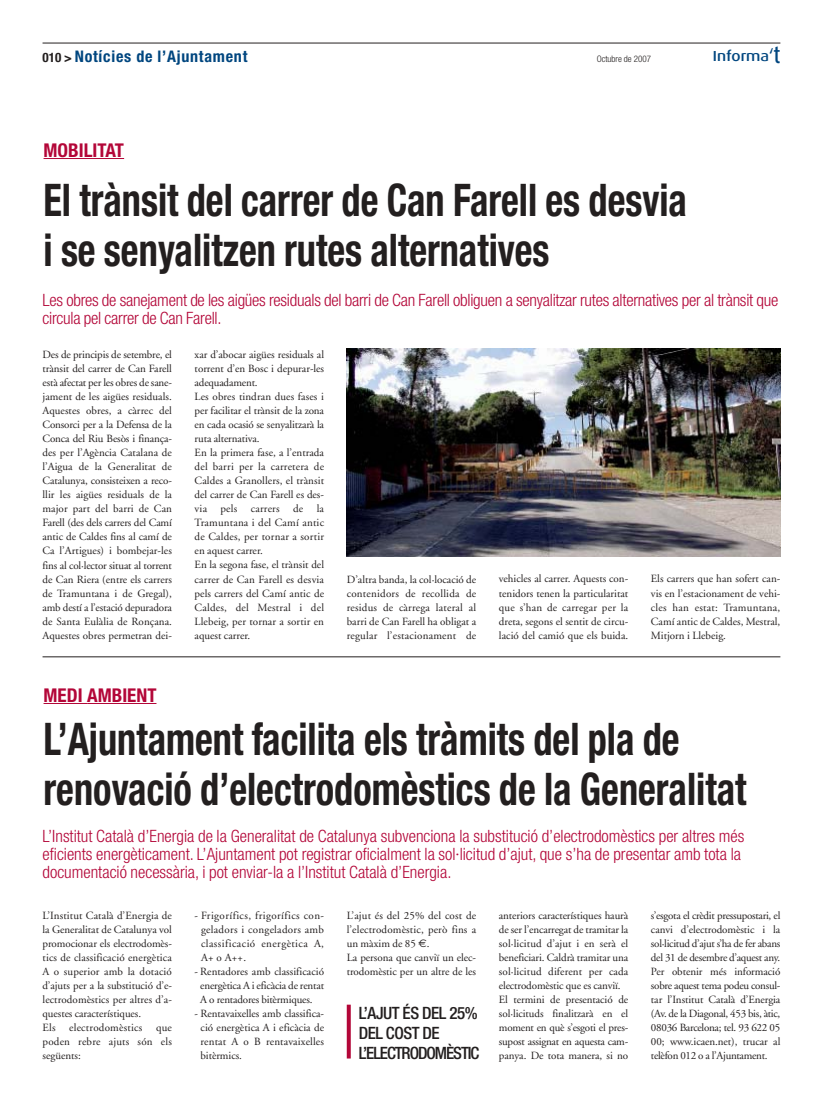
<style>
.page{position:relative;width:823px;height:1106px;background:#fff}
.page>*{position:absolute;margin:0;border:0;box-sizing:border-box;transform-origin:0 0}
.t1{font:700 condensed 45px/50px "Helvetica Neue";color:#231f1f;scale:.85 1}
.t2{font:700 condensed 19px "Helvetica Neue";color:#b30638}
.t3{font:300 condensed 17px/18px "Helvetica Neue";color:#b30638}
.t4{font:500 condensed 17px/20px "Helvetica Neue";letter-spacing:-.06em;color:#231f1f}
.t5{font:700 condensed 16px "Helvetica Neue";letter-spacing:.05em;color:#00467f}
.t6{font:500 14.5px "Dax Wide";color:#00467f}
.t7{font:11px/14px "Adobe Garamond";color:#231f1f;text-align:justify}
.t8{font:300 condensed 9px "Helvetica Neue";color:#231f1f}
.s1{font-size:13px;color:#231f1f}
.s2{font-size:19px}
.s3{font-size:23.9px}
.s4{font-family:"Euro Sans"}
</style>
<div class="page">
<hr style="left:42px;top:43px;width:738px;height:1px;background:#231f1f">
<hr style="left:43px;top:158px;width:63px;height:1px;background:#b30638">
<svg style="left:106px;top:158px;width:18px;height:1px"></svg>
<hr style="left:42px;top:656px;width:738px;height:1px;background:#231f1f">
<img style="left:346px;top:348px;width:434px;height:208px">
<hr style="left:43px;top:703px;width:39px;height:1px;background:#b30638">
<hr style="left:87px;top:703px;width:69px;height:1px;background:#b30638">
<svg style="left:346px;top:1004px;width:4px;height:54px"></svg>
<h3 class="t5" style="left:42px;top:50px;width:206px"><span class="s1">010 &gt;</span> Notícies de l’Ajuntament</h3>
<p class="t8" style="left:596px;top:55px;width:56px">Octubre de 2007</p>
<h3 class="t6" style="left:712px;top:50px;width:69px">Informa<span class="s2">‘</span><span class="s3">t</span></h3>
<h2 class="t2" style="left:43px;top:143px;width:82px">MOBILITAT</h2>
<h1 class="t1" style="left:43px;top:179px;width:758px">El trànsit del carrer de Can Farell es desvia i se senyalitzen rutes alternatives</h1>
<h3 class="t3" style="left:42px;top:292px;width:736px">Les obres de sanejament de les aigües residuals del barri de Can Farell obliguen a senyalitzar rutes alternatives per al trànsit que circula pel carrer de Can Farell.</h3>
<p class="t7" style="left:42px;top:349px;width:131px">Des de principis de setembre, el trànsit del carrer de Can Farell està afectat per les obres de sane&shy;jament de les aigües residuals.<br>Aquestes obres, a càrrec del Consorci per a la Defensa de la Conca del Riu Besòs i finança&shy;des per l’Agència Catalana de l’Aigua de la Generalitat de Catalunya, consisteixen a reco&shy;llir les aigües residuals de la major part del barri de Can Farell (des dels carrers del Camí antic de Caldes fins al camí de Ca l’Artigues) i bombejar-les fins al col·lector situat al torrent de Can Riera (entre els carrers de Tramuntana i de Gregal), amb destí a l’estació depuradora de Santa Eulàlia de Ronçana.<br>Aquestes obres permetran dei-</p>
<p class="t7" style="left:194px;top:349px;width:131px;text-align:left">xar d’abocar aigües residuals al torrent d’en Bosc i depurar-les adequadament.<br>Les obres tindran dues fases i per facilitar el trànsit de la zona en cada ocasió se senyalitzarà la ruta alternativa.<br>En la primera fase, a l’entrada del barri per la carretera de<br>Caldes a Granollers, el trànsit del carrer de Can Farell es des&shy;via pels carrers de la<br>Tramuntana i del Camí antic de Caldes, per tornar a sortir en aquest carrer.<br>En la segona fase, el trànsit del carrer de Can Farell es desvia pels carrers del Camí antic de<br>Caldes, del Mestral i del<br>Llebeig, per tornar a sortir en aquest carrer.</p>
<p class="t7" style="left:346px;top:573px;width:131px">D’altra banda, la col·locació de contenidors de recollida de residus de càrrega lateral al barri de Can Farell ha obligat a regular l’estacionament de</p>
<p class="t7" style="left:498px;top:573px;width:131px">vehicles al carrer. Aquests con&shy;tenidors tenen la particularitat que s’han de carregar per la dreta, segons el sentit de circu&shy;lació del camió que els buida.</p>
<p class="t7" style="left:650px;top:573px;width:131px">Els carrers que han sofert can&shy;vis en l’estacionament de vehi&shy;cles han estat: Tramuntana, Camí antic de Caldes, Mestral, Mitjorn i Llebeig.</p>
<h2 class="t2" style="left:43px;top:688px;width:114px">MEDI AMBIENT</h2>
<h1 class="t1" style="left:43px;top:718px;width:828px">L’Ajuntament facilita els tràmits del pla de renovació d’electrodomèstics de la Generalitat</h1>
<p class="t3" style="left:42px;top:828px;width:703px">L’Institut Català d’Energia de la Generalitat de Catalunya subvenciona la substitució d’electrodomèstics per altres més eficients energèticament. L’Ajuntament pot registrar oficialment la sol·licitud d’ajut, que s’ha de presentar amb tota la documentació necessària, i pot enviar-la a l’Institut Català d’Energia.</p>
<p class="t7" style="left:42px;top:909px;width:131px;text-align:left">L’Institut Català d’Energia de la Generalitat de Catalunya vol promocionar els electrodomès&shy;tics de classificació energètica<br>A o superior amb la dotació d’ajuts per a la substitució d’e&shy;lectrodomèstics per altres d’a&shy;questes característiques.<br>Els electrodomèstics que poden rebre ajuts són els següents:</p>
<p class="t7" style="left:201px;top:909px;width:124px;text-indent:-6px">- Frigorífics, frigorífics con&shy;geladors i congeladors amb classificació energètica A, A+ o A++.</p>
<p class="t7" style="left:194px;top:965px;width:131px;text-align:center">- Rentadores amb classificació energètica A i eficàcia de rentat<br>A o rentadores bitèrmiques.</p>
<p class="t7" style="left:200px;top:1007px;width:125px;text-indent:-6px">- Rentavaixelles amb classifica&shy;ció energètica A i eficàcia de rentat A o B rentavaixelles bitèrmics.</p>
<p class="t7" style="left:346px;top:909px;width:131px;text-align:left">L’ajut és del 25% del cost de l’electrodomèstic, però fins a un màxim de 85 <span class="s4">€</span>.<br>La persona que canviï un elec&shy;trodomèstic per un altre de les</p>
<p class="t7" style="left:498px;top:909px;width:131px;text-align:left">anteriors característiques haurà de ser l’encarregat de tramitar la sol·licitud d’ajut i en serà el beneficiari. Caldrà tramitar una sol·licitud diferent per cada electrodomèstic que es canviï.<br>El termini de presentació de sol·licituds finalitzarà en el moment en què s’esgoti el pres&shy;supost assignat en aquesta cam&shy;panya. De tota manera, si no</p>
<p class="t7" style="left:650px;top:909px;width:131px">s’esgota el crèdit pressupostari, el canvi d’electrodomèstic i la sol·licitud d’ajut s’ha de fer abans del 31 de desembre d’aquest any.<br>Per obtenir més informació sobre aquest tema podeu consul&shy;tar l’Institut Català d’Energia (Av. de la Diagonal, 453 bis, àtic, 08036 Barcelona; tel. 93 622 05<br>00; www.icaen.net), trucar al telèfon 012 o a l’Ajuntament.</p>
<h3 class="t4" style="left:358px;top:1004px;width:122px">L’AJUT ÉS DEL 25%<br>DEL COST DE<br>L’ELECTRODOMÈSTIC</h3>
</div>
